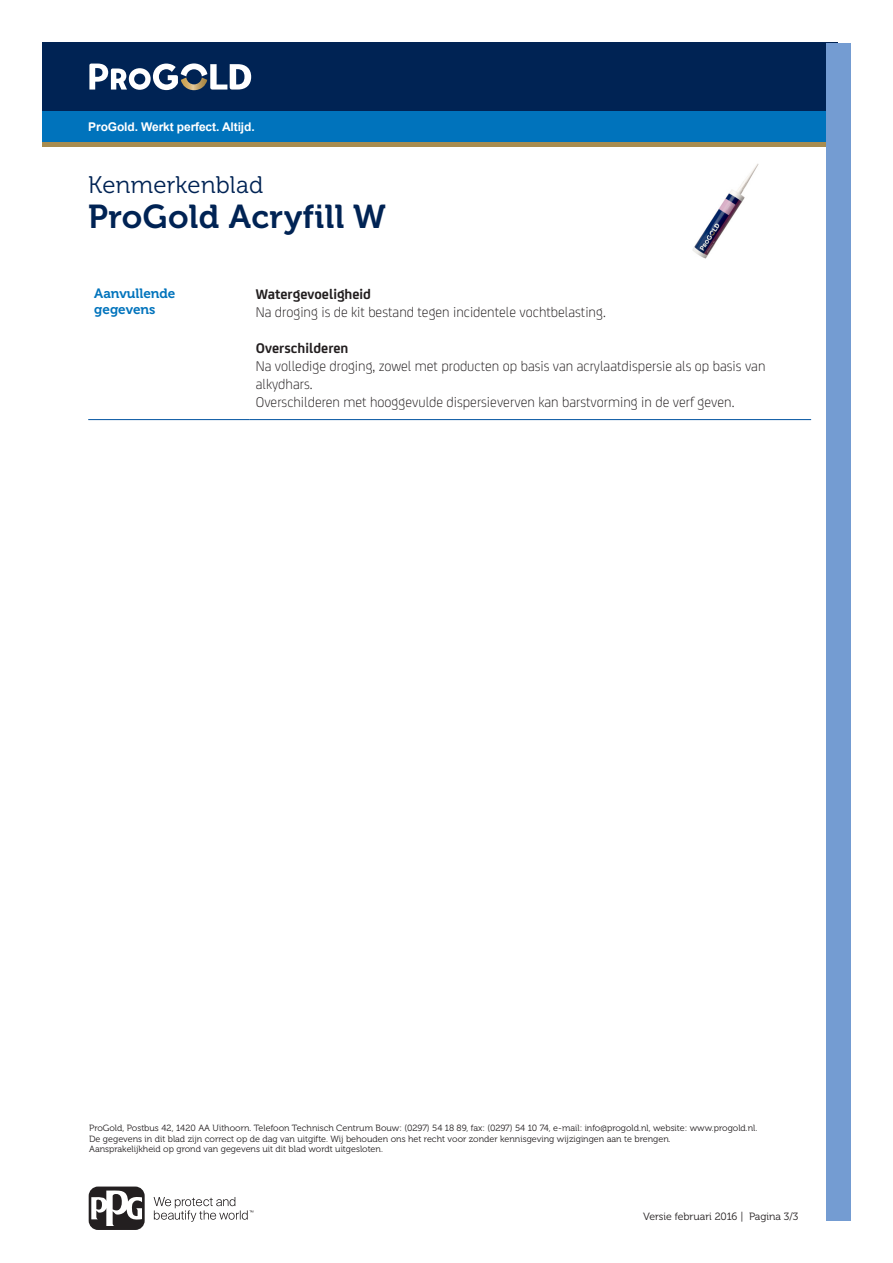
<style>
.page{position:relative;width:893px;height:1263px;background:#fff}
.page>*{position:absolute;margin:0;border:0;box-sizing:border-box;transform-origin:0 0}
.t1{font:33px "Museo 700";letter-spacing:.01em;color:#002354}
.t2{font:24px "Museo 300";letter-spacing:.01em;color:#002354}
.BODY{font:300 15px/18px "FS Joey";color:#231f20}
.KOP{font:13.5px/16.2px "Museo 700";color:#0073bc}
.t3{font:700 12px "Arial";letter-spacing:-.01em;color:#fff}
.t4{font:10.5px "Museo 300";color:#231f20}
.t5{font:9px/10.8px "Museo 300";color:#231f20}
.s1{font-weight:700}
</style>
<div class="page">
<div style="left:43px;top:43px;width:795px;height:69px;background:#002354"></div>
<div style="left:43px;top:112px;width:795px;height:34px;background:#0073bc"></div>
<hr style="left:43px;top:143px;width:795px;height:3px;background:#a88c4f">
<svg style="left:89px;top:63px;width:162px;height:27px"></svg>
<div style="left:825px;top:43px;width:25px;height:1177px;background:#749cd2"></div>
<svg style="left:89px;top:1187px;width:164px;height:43px"></svg>
<hr style="left:88px;top:419px;width:162px;height:1px;background:#0153a0">
<hr style="left:250px;top:419px;width:561px;height:1px;background:#0153a0">
<img style="left:692px;top:163px;width:67px;height:96px">
<h3 class="t3" style="left:88px;top:118px;width:168px">ProGold. Werkt perfect. Altijd.</h3>
<h2 class="t2" style="left:88px;top:172px;width:177px">Kenmerkenblad</h2>
<h1 class="t1" style="left:88px;top:199px;width:299px">ProGold Acryfill W</h1>
<p class="KOP" style="left:94px;top:285px;width:83px">Aanvullende gegevens</p>
<p class="BODY" style="left:256px;top:284px;width:351px"><span class="s1">Watergevoeligheid<br></span>Na droging is de kit bestand tegen incidentele vochtbelasting.</p>
<p class="BODY" style="left:256px;top:338px;width:511px"><span class="s1">Overschilderen<br></span>Na volledige droging, zowel met producten op basis van acrylaatdispersie als op basis van alkydhars.<br>Overschilderen met hooggevulde dispersieverven kan barstvorming in de verf geven.</p>
<p class="t5" style="left:89px;top:1122px;width:670px">ProGold, Postbus 42, 1420 AA Uithoorn. Telefoon Technisch Centrum Bouw: (0297) 54 18 89, fax: (0297) 54 10 74, e-mail: info@progold.nl, website: www.progold.nl.<br>De gegevens in dit blad zijn correct op de dag van uitgifte. Wij behouden ons het recht voor zonder kennisgeving wijzigingen aan te brengen.<br>Aansprakelijkheid op grond van gegevens uit dit blad wordt uitgesloten.</p>
<p class="t4" style="left:643px;top:1210px;width:157px">Versie februari 2016 | Pagina 3/3</p>
</div>
